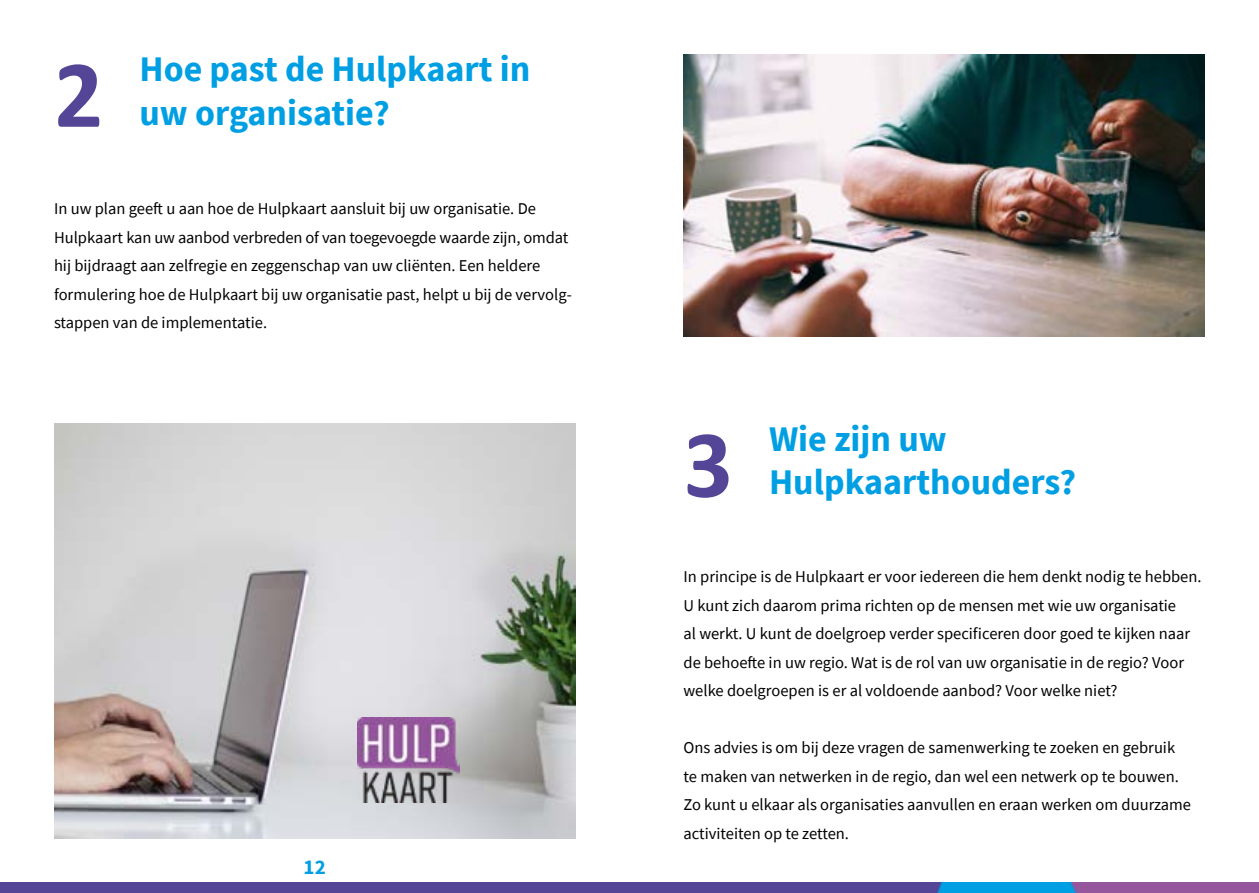
<style>
.page{position:relative;width:1259px;height:893px;background:#fff}
.page>*{position:absolute;margin:0;border:0;box-sizing:border-box;transform-origin:0 0}
.t1{font:700 97.05px "Calibri";color:#554596}
.t2{font:700 36px "Source Sans Pro";color:#009fe3}
.t3{font:700 21px "Source Sans Pro";color:#009fe3}
.t4{font:16.5px/28.5px "Source Sans Pro";color:#000}
</style>
<div class="page">
<img style="left:0;top:882px;width:1259px;height:11px">
<img style="left:683px;top:54px;width:522px;height:282px">
<img style="left:54px;top:424px;width:521px;height:415px">
<img style="left:357px;top:718px;width:102px;height:84px">
<h1 class="t1" style="left:54px;top:26px;width:51px">2</h1>
<h2 class="t2" style="left:139px;top:45px;width:392px">Hoe past de Hulpkaart in</h2>
<h2 class="t2" style="left:139px;top:88px;width:252px">uw organisatie?</h2>
<p class="t4" style="left:54px;top:195px;width:519px">In uw plan geeft u aan hoe de Hulpkaart aansluit bij uw organisatie. De Hulpkaart kan uw aanbod verbreden of van toegevoegde waarde zijn, omdat hij bijdraagt aan zelfregie en zeggenschap van uw cliënten. Een heldere formulering hoe de Hulpkaart bij uw organisatie past, helpt u bij de vervolg&shy;stappen van de implementatie.</p>
<p class="t3" style="left:304px;top:853px;width:24px">12</p>
<h1 class="t1" style="left:683px;top:396px;width:51px">3</h1>
<h2 class="t2" style="left:769px;top:415px;width:179px">Wie zijn uw</h2>
<h2 class="t2" style="left:769px;top:458px;width:309px">Hulpkaarthouders?</h2>
<p class="t4" style="left:683px;top:563px;width:519px">In principe is de Hulpkaart er voor iedereen die hem denkt nodig te hebben.<br>U kunt zich daarom prima richten op de mensen met wie uw organisatie<br>al werkt. U kunt de doelgroep verder specificeren door goed te kijken naar de behoefte in uw regio. Wat is de rol van uw organisatie in de regio? Voor welke doelgroepen is er al voldoende aanbod? Voor welke niet?</p>
<p class="t4" style="left:683px;top:734px;width:509px">Ons advies is om bij deze vragen de samenwerking te zoeken en gebruik te maken van netwerken in de regio, dan wel een netwerk op te bouwen.<br>Zo kunt u elkaar als organisaties aanvullen en eraan werken om duurzame activiteiten op te zetten.</p>
</div>
